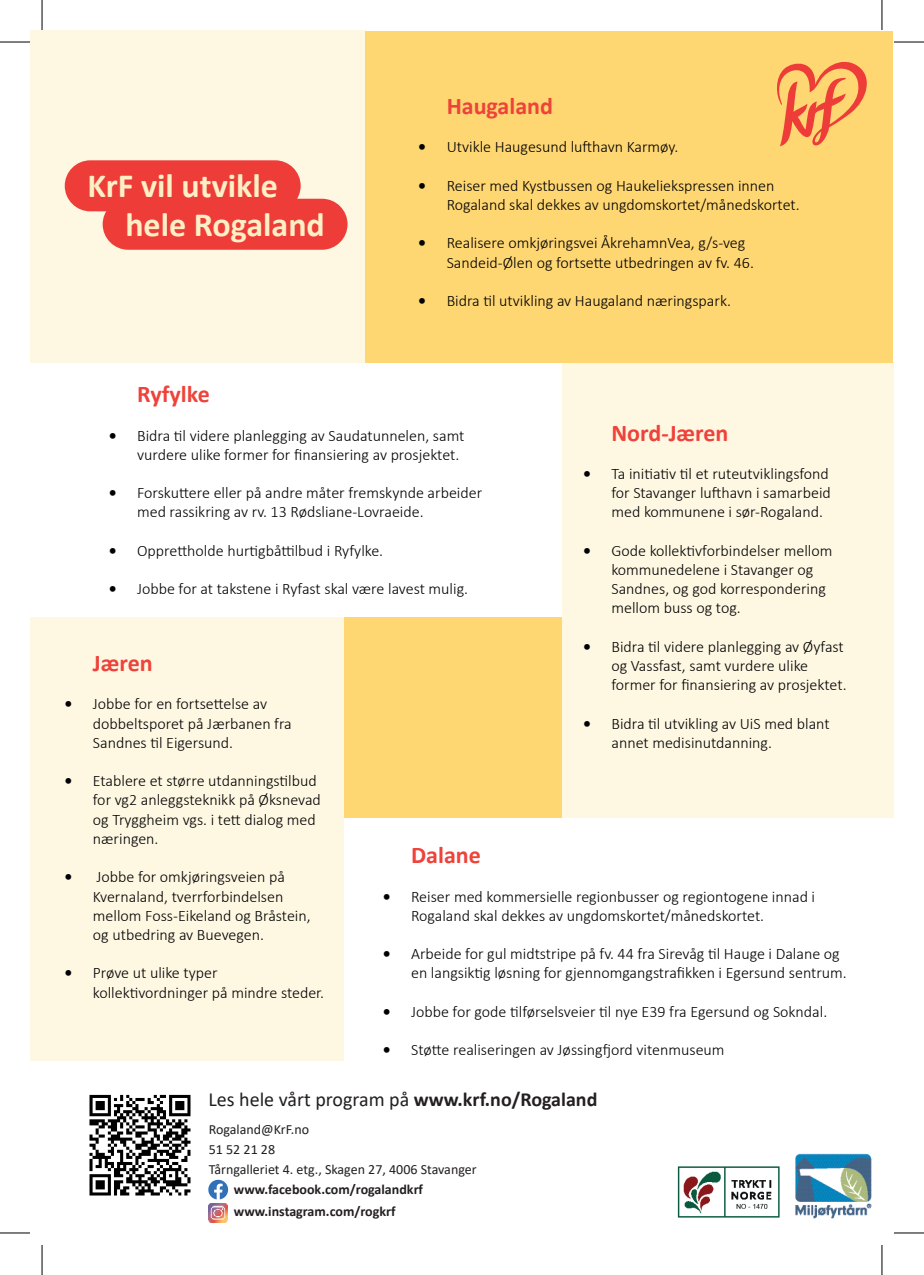
<style>
.page{position:relative;width:924px;height:1275px;background:#fff}
.page>*{position:absolute;margin:0;border:0;box-sizing:border-box;transform-origin:0 0}
.t1{font:700 34px/38.4px "Calibri";color:#fef0c6}
.t2{font:700 24px "Calibri";color:#ee423a}
.t3{font:20px "Calibri";color:#231f20}
.t4{font:300 16px/19.2px "Calibri";color:#000001}
.t5{font:300 16px/19.2px "Calibri";color:#000002}
.t6{font:14px/20px "Calibri";color:#231f20}
.t7{font:700 14px/22px "Calibri";color:#231f20}
.s1{font-weight:700}
</style>
<div class="page">
<div style="left:31px;top:31px;width:334px;height:331px;background:#fef7e2"></div>
<div style="left:561px;top:362px;width:331px;height:456px;background:#fef7e2"></div>
<div style="left:31px;top:617px;width:312px;height:444px;background:#fef7e2"></div>
<div style="left:365px;top:31px;width:527px;height:331px;background:#fed672"></div>
<div style="left:343px;top:617px;width:218px;height:201px;background:#fed672"></div>
<img style="left:795px;top:1153px;width:77px;height:66px">
<img style="left:677px;top:1166px;width:103px;height:52px">
<img style="left:89px;top:1094px;width:102px;height:102px">
<svg style="left:777px;top:61px;width:90px;height:86px"></svg>
<div style="left:65px;top:160px;width:235px;height:51px;background:#ee3d39;border-radius:26px"></div>
<div style="left:103px;top:199px;width:244px;height:51px;background:#ee3d39;border-radius:26px"></div>
<svg style="left:208px;top:1179px;width:20px;height:43px"></svg>
<svg style="left:0;top:41px;width:30px;height:1px"></svg>
<svg style="left:894px;top:41px;width:29px;height:1px"></svg>
<svg style="left:0;top:1233px;width:30px;height:1px"></svg>
<svg style="left:894px;top:1233px;width:29px;height:1px"></svg>
<svg style="left:41px;top:0;width:1px;height:30px"></svg>
<svg style="left:41px;top:1245px;width:1px;height:30px"></svg>
<svg style="left:882px;top:0;width:1px;height:30px"></svg>
<svg style="left:882px;top:1245px;width:1px;height:30px"></svg>
<hr style="left:0;top:42px;width:30px;height:1px;background:#000">
<hr style="left:893px;top:42px;width:30px;height:1px;background:#000">
<hr style="left:0;top:1232px;width:30px;height:1px;background:#000">
<hr style="left:893px;top:1232px;width:30px;height:1px;background:#000">
<hr style="left:42px;top:0;width:1px;height:30px;background:#000">
<hr style="left:42px;top:1245px;width:1px;height:30px;background:#000">
<hr style="left:881px;top:0;width:1px;height:30px;background:#000">
<hr style="left:881px;top:1245px;width:1px;height:30px;background:#000">
<h1 class="t1" style="left:125px;top:166px;width:201px;text-indent:-38px">KrF vil utvikle hele Rogaland</h1>
<h2 class="t2" style="left:446px;top:89px;width:108px">Haugaland</h2>
<p class="t4" style="left:418px;top:137px;width:261px"><span class="s1">•</span> Utvikle Haugesund lufthavn Karmøy.</p>
<p class="t4" style="left:446px;top:176px;width:354px;text-indent:-28px"><span class="s1">•</span> Reiser med Kystbussen og Haukeliekspressen innen<br>Rogaland skal dekkes av ungdomskortet/månedskortet.</p>
<p class="t4" style="left:446px;top:233px;width:308px;text-indent:-28px"><span class="s1">•</span> Realisere omkjøringsvei ÅkrehamnVea, g/s-veg<br>Sandeid-Ølen og fortsette utbedringen av fv. 46.</p>
<p class="t4" style="left:418px;top:291px;width:314px"><span class="s1">•</span> Bidra til utvikling av Haugaland næringspark.</p>
<h2 class="t2" style="left:137px;top:377px;width:74px">Ryfylke</h2>
<p class="t4" style="left:137px;top:425px;width:328px;text-indent:-28px"><span class="s1">•</span> Bidra til videre planlegging av Saudatunnelen, samt vurdere ulike former for finansiering av prosjektet.</p>
<p class="t4" style="left:137px;top:483px;width:346px;text-indent:-28px"><span class="s1">•</span> Forskuttere eller på andre måter fremskynde arbeider med rassikring av rv. 13 Rødsliane-Lovraeide.</p>
<p class="t4" style="left:109px;top:541px;width:276px"><span class="s1">•</span> Opprettholde hurtigbåttilbud i Ryfylke.</p>
<p class="t4" style="left:109px;top:579px;width:361px"><span class="s1">•</span> Jobbe for at takstene i Ryfast skal være lavest mulig.</p>
<h2 class="t2" style="left:611px;top:415px;width:118px">Nord-Jæren</h2>
<p class="t4" style="left:611px;top:464px;width:221px;text-indent:-28px"><span class="s1">•</span> Ta initiativ til et ruteutviklingsfond for Stavanger lufthavn i samarbeid med kommunene i sør-Rogaland.</p>
<p class="t4" style="left:611px;top:541px;width:222px;text-indent:-28px"><span class="s1">•</span> Gode kollektivforbindelser mellom kommunedelene i Stavanger og<br>Sandnes, og god korrespondering mellom buss og tog.</p>
<p class="t4" style="left:611px;top:637px;width:236px;text-indent:-28px"><span class="s1">•</span> Bidra til videre planlegging av Øyfast og Vassfast, samt vurdere ulike former for finansiering av prosjektet.</p>
<p class="t4" style="left:611px;top:713px;width:220px;text-indent:-28px"><span class="s1">•</span> Bidra til utvikling av UiS med blant annet medisinutdanning.</p>
<h2 class="t2" style="left:93px;top:646px;width:61px">Jæren</h2>
<p class="t4" style="left:93px;top:694px;width:200px;text-indent:-28px"><span class="s1">•</span> Jobbe for en fortsettelse av dobbeltsporet på Jærbanen fra<br>Sandnes til Eigersund.</p>
<p class="t4" style="left:93px;top:771px;width:229px;text-indent:-28px"><span class="s1">•</span> Etablere et større utdanningstilbud for vg2 anleggsteknikk på Øksnevad og Tryggheim vgs. i tett dialog med næringen.</p>
<p class="t4" style="left:93px;top:867px;width:219px;text-indent:-28px"><span class="s1">•</span> Jobbe for omkjøringsveien på<br>Kvernaland, tverrforbindelsen mellom Foss-Eikeland og Bråstein, og utbedring av Buevegen.</p>
<p class="t4" style="left:93px;top:963px;width:232px;text-indent:-28px"><span class="s1">•</span> Prøve ut ulike typer kollektivordninger på mindre steder.</p>
<h2 class="t2" style="left:411px;top:838px;width:71px">Dalane</h2>
<p class="t5" style="left:411px;top:886px;width:405px;text-indent:-28px"><span class="s1">•</span> Reiser med kommersielle regionbusser og regiontogene innad i<br>Rogaland skal dekkes av ungdomskortet/månedskortet.</p>
<p class="t5" style="left:411px;top:944px;width:437px;text-indent:-28px"><span class="s1">•</span> Arbeide for gul midtstripe på fv. 44 fra Sirevåg til Hauge i Dalane og en langsiktig løsning for gjennomgangstrafikken i Egersund sentrum.</p>
<p class="t5" style="left:382px;top:1001px;width:446px"><span class="s1">•</span> Jobbe for gode tilførselsveier til nye E39 fra Egersund og Sokndal.</p>
<p class="t5" style="left:382px;top:1040px;width:343px"><span class="s1">•</span> Støtte realiseringen av Jøssingfjord vitenmuseum</p>
<p class="t3" style="left:208px;top:1085px;width:390px">Les hele vårt program på <span class="s1">www.krf.no/Rogaland</span></p>
<p class="t6" style="left:209px;top:1119px;width:269px">Rogaland@KrF.no<br>51 52 21 28<br>Tårngalleriet 4. etg., Skagen 27, 4006 Stavanger</p>
<p class="t7" style="left:234px;top:1178px;width:191px">www.facebook.com/rogalandkrf www.instagram.com/rogkrf</p>
</div>
